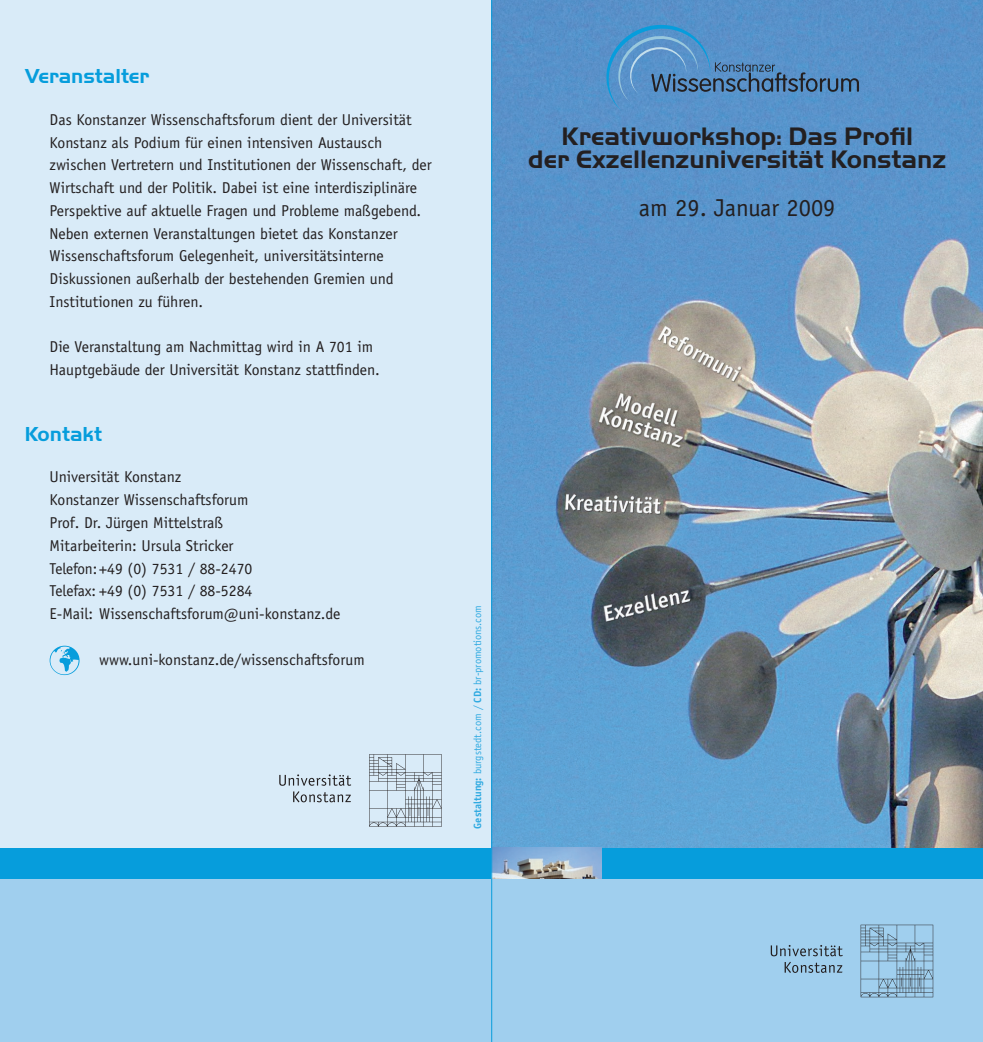
<style>
.page{position:relative;width:983px;height:1042px;background:#fff}
.page>*{position:absolute;margin:0;border:0;box-sizing:border-box;transform-origin:0 0}
.t1{font:700 26.25px/22.8px "Handel Gothic EF";color:#231f20;text-align:center}
.t2{font:24.5px "Officina Sans Std";color:#231f20}
.t3{font:700 21px "Handel Gothic EF";color:#069ddc}
.t4{font:15.75px/22.8px "Officina Sans Std";color:#231f20}
.t5{font:10.5px "Officina Sans Std";color:#30aae1}
.s1{font-weight:700}
</style>
<div class="page">
<div style="left:0;top:0;width:491px;height:945px;background:#d9ebf8"></div>
<div style="left:0;top:863px;width:491px;height:179px;background:#a0cfee"></div>
<div style="left:491px;top:863px;width:491px;height:179px;background:#a0cfee"></div>
<img style="left:492px;top:0;width:490px;height:848px">
<div style="left:0;top:848px;width:982px;height:31px;background:#069ddc"></div>
<svg style="left:599px;top:18px;width:259px;height:93px;background:#548cc1"></svg>
<svg style="left:50px;top:646px;width:29px;height:29px"></svg>
<svg style="left:279px;top:774px;width:72px;height:28px"></svg>
<svg style="left:369px;top:754px;width:72px;height:73px"></svg>
<img style="left:492px;top:848px;width:109px;height:31px">
<svg style="left:770px;top:945px;width:72px;height:11px"></svg>
<svg style="left:784px;top:962px;width:58px;height:11px"></svg>
<svg style="left:860px;top:924px;width:72px;height:73px"></svg>
<hr style="left:491px;top:0;width:1px;height:1042px;background:#069ddc">
<h3 class="t3" style="left:25px;top:63px;width:126px">Veranstalter</h3>
<p class="t4" style="left:50px;top:108px;width:383px">Das Konstanzer Wissenschaftsforum dient der Universität Konstanz als Podium für einen intensiven Austausch zwischen Vertretern und Institutionen der Wissenschaft, der Wirtschaft und der Politik. Dabei ist eine interdisziplinäre Perspektive auf aktuelle Fragen und Probleme maßgebend.<br>Neben externen Veranstaltungen bietet das Konstanzer Wissenschaftsforum Gelegenheit, universitätsinterne Diskussionen außerhalb der bestehenden Gremien und Institutionen zu führen.</p>
<p class="t4" style="left:50px;top:336px;width:332px">Die Veranstaltung am Nachmittag wird in A 701 im<br>Hauptgebäude der Universität Konstanz stattfinden.</p>
<h3 class="t3" style="left:25px;top:421px;width:79px">Kontakt</h3>
<p class="t4" style="left:50px;top:466px;width:292px">Universität Konstanz<br>Konstanzer Wissenschaftsforum<br>Prof. Dr. Jürgen Mittelstraß<br>Mitarbeiterin: Ursula Stricker<br>Telefon: +49 (0) 7531 / 88-2470<br>Telefax: +49 (0) 7531 / 88-5284<br>E-Mail: Wissenschaftsforum@uni-konstanz.de</p>
<p class="t4" style="left:99px;top:648px;width:267px">www.uni-konstanz.de/wissenschaftsforum</p>
<p class="t5" style="left:471px;top:829px;width:225px;rotate:-90deg"><span class="s1">Gestaltung:</span> burgstedt.com / <span class="s1">CD:</span> br-promotions.com</p>
<h1 class="t1" style="left:528px;top:125px;width:419px">Kreativworkshop: Das Profil<br>der Exzellenzuniversität Konstanz</h1>
<h2 class="t2" style="left:638px;top:193px;width:198px">am 29. Januar 2009</h2>
</div>
